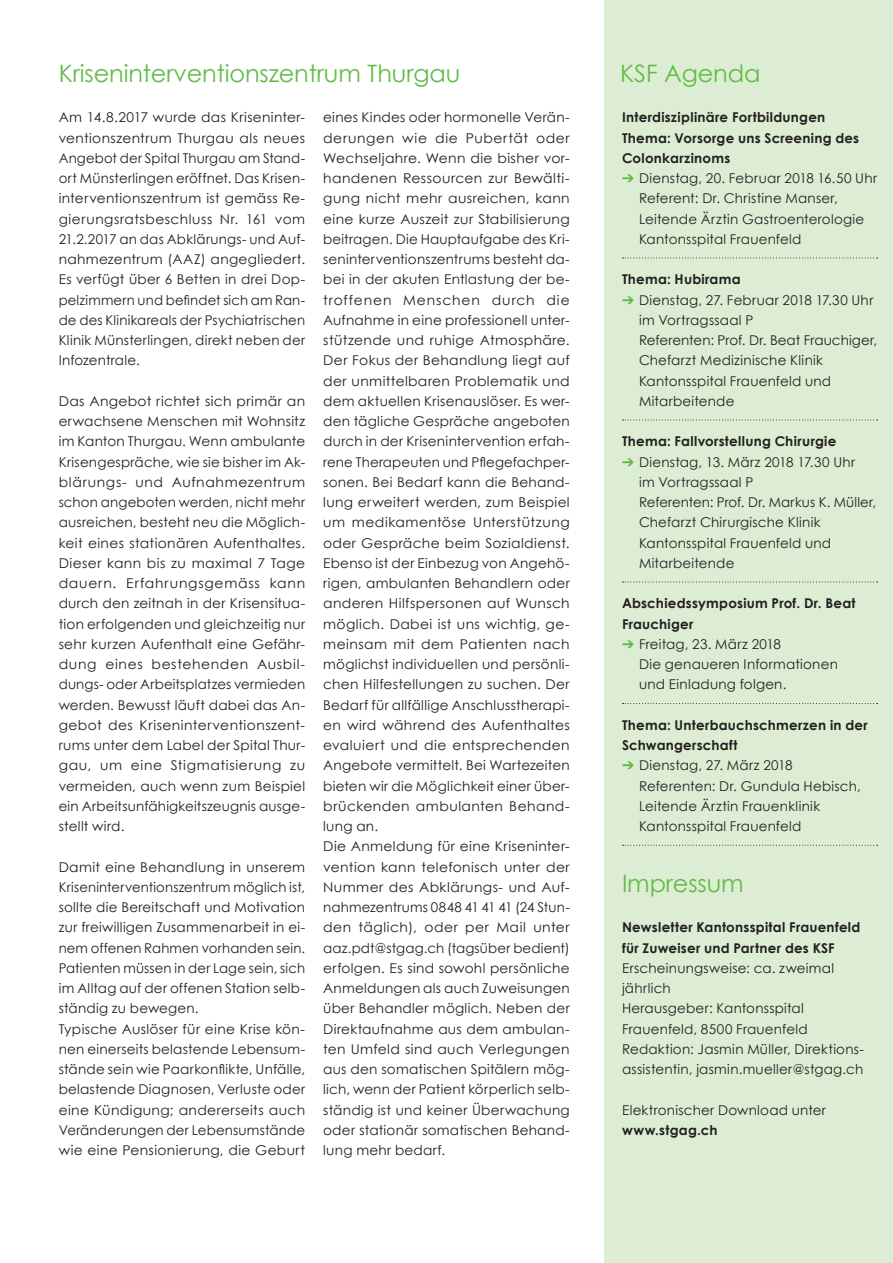
<style>
.page{position:relative;width:893px;height:1263px;background:#fff}
.page>*{position:absolute;margin:0;border:0;box-sizing:border-box;transform-origin:0 0}
.t1{font:24px "Century Gothic";letter-spacing:-.005em;color:#60bb46}
.t2{font:13.5px/20.2px "Century Gothic";letter-spacing:.02em;color:#231f20}
.t3{font:700 13.5px/20.2px "Century Gothic";letter-spacing:.015em;color:#231f20}
.s1{color:#60bb46}
</style>
<div class="page">
<div style="left:605px;top:0;width:288px;height:1263px;background:#ddedd4"></div>
<svg style="left:622px;top:257px;width:256px;height:1px"></svg>
<svg style="left:622px;top:419px;width:256px;height:1px"></svg>
<svg style="left:622px;top:581px;width:256px;height:1px"></svg>
<svg style="left:622px;top:703px;width:256px;height:1px"></svg>
<svg style="left:622px;top:845px;width:256px;height:1px"></svg>
<h1 class="t1" style="left:59px;top:59px;width:403px">Kriseninterventionszentrum Thurgau</h1>
<p class="t2" style="left:59px;top:107px;width:248px;text-align:justify">Am 14.8.2017 wurde das Kriseninter&shy;ventionszentrum Thurgau als neues Angebot der Spital Thurgau am Stand&shy;ort Münsterlingen eröffnet. Das Krisen&shy;interventionszentrum ist gemäss Re&shy;gierungsratsbeschluss Nr. 161 vom 21.2.2017 an das Abklärungs- und Auf&shy;nahmezentrum (AAZ) angegliedert.<br>Es verfügt über 6 Betten in drei Dop&shy;pelzimmern und befindet sich am Ran&shy;de des Klinikareals der Psychiatrischen Klinik Münsterlingen, direkt neben der Infozentrale.</p>
<p class="t2" style="left:59px;top:391px;width:248px;text-align:justify">Das Angebot richtet sich primär an erwachsene Menschen mit Wohnsitz im Kanton Thurgau. Wenn ambulante Krisengespräche, wie sie bisher im Ak&shy;blärungs- und Aufnahmezentrum schon angeboten werden, nicht mehr ausreichen, besteht neu die Möglich&shy;keit eines stationären Aufenthaltes.<br>Dieser kann bis zu maximal 7 Tage dauern. Erfahrungsgemäss kann durch den zeitnah in der Krisensitua&shy;tion erfolgenden und gleichzeitig nur sehr kurzen Aufenthalt eine Gefähr&shy;dung eines bestehenden Ausbil&shy;dungs- oder Arbeitsplatzes vermieden werden. Bewusst läuft dabei das An&shy;gebot des Kriseninterventionszent&shy;rums unter dem Label der Spital Thur&shy;gau, um eine Stigmatisierung zu vermeiden, auch wenn zum Beispiel ein Arbeitsunfähigkeitszeugnis ausge&shy;stellt wird.</p>
<p class="t2" style="left:59px;top:856px;width:248px">Damit eine Behandlung in unserem Kriseninterventionszentrum möglich ist, sollte die Bereitschaft und Motivation zur freiwilligen Zusammenarbeit in ei&shy;nem offenen Rahmen vorhanden sein.<br>Patienten müssen in der Lage sein, sich im Alltag auf der offenen Station selb&shy;ständig zu bewegen.<br>Typische Auslöser für eine Krise kön&shy;nen einerseits belastende Lebensum&shy;stände sein wie Paarkonflikte, Unfälle, belastende Diagnosen, Verluste oder eine Kündigung; andererseits auch Veränderungen der Lebensumstände wie eine Pensionierung, die Geburt</p>
<p class="t2" style="left:323px;top:107px;width:248px">eines Kindes oder hormonelle Verän&shy;derungen wie die Pubertät oder Wechseljahre. Wenn die bisher vor&shy;handenen Ressourcen zur Bewälti&shy;gung nicht mehr ausreichen, kann eine kurze Auszeit zur Stabilisierung beitragen. Die Hauptaufgabe des Kri&shy;seninterventionszentrums besteht da&shy;bei in der akuten Entlastung der be&shy;troffenen Menschen durch die Aufnahme in eine professionell unter&shy;stützende und ruhige Atmosphäre.<br>Der Fokus der Behandlung liegt auf der unmittelbaren Problematik und dem aktuellen Krisenauslöser. Es wer&shy;den tägliche Gespräche angeboten durch in der Krisenintervention erfah&shy;rene Therapeuten und Pflegefachper&shy;sonen. Bei Bedarf kann die Behand&shy;lung erweitert werden, zum Beispiel um medikamentöse Unterstützung oder Gespräche beim Sozialdienst.<br>Ebenso ist der Einbezug von Angehö&shy;rigen, ambulanten Behandlern oder anderen Hilfspersonen auf Wunsch möglich. Dabei ist uns wichtig, ge&shy;meinsam mit dem Patienten nach möglichst individuellen und persönli&shy;chen Hilfestellungen zu suchen. Der Bedarf für allfällige Anschlusstherapi&shy;en wird während des Aufenthaltes evaluiert und die entsprechenden Angebote vermittelt. Bei Wartezeiten bieten wir die Möglichkeit einer über&shy;brückenden ambulanten Behand&shy;lung an.<br>Die Anmeldung für eine Kriseninter&shy;vention kann telefonisch unter der Nummer des Abklärungs- und Auf&shy;nahmezentrums 0848 41 41 41 (24 Stun&shy;den täglich), oder per Mail unter aaz.pdt@stgag.ch (tagsüber bedient) erfolgen. Es sind sowohl persönliche Anmeldungen als auch Zuweisungen über Behandler möglich. Neben der Direktaufnahme aus dem ambulan&shy;ten Umfeld sind auch Verlegungen aus den somatischen Spitälern mög&shy;lich, wenn der Patient körperlich selb&shy;ständig ist und keiner Überwachung oder stationär somatischen Behand&shy;lung mehr bedarf.</p>
<h1 class="t1" style="left:620px;top:59px;width:142px">KSF Agenda</h1>
<p class="t3" style="left:622px;top:107px;width:239px">Interdisziplinäre Fortbildungen<br>Thema: Vorsorge uns Screening des<br>Colonkarzinoms</p>
<p class="t2" style="left:639px;top:168px;width:240px;text-indent:-17px"><span class="s1">➔</span> Dienstag, 20. Februar 2018 16.50 Uhr Referent: Dr. Christine Manser, Leitende Ärztin Gastroenterologie Kantonsspital Frauenfeld</p>
<p class="t3" style="left:622px;top:269px;width:120px">Thema: Hubirama</p>
<p class="t2" style="left:639px;top:289px;width:240px;text-indent:-17px"><span class="s1">➔</span> Dienstag, 27. Februar 2018 17.30 Uhr im Vortragssaal P<br>Referenten: Prof. Dr. Beat Frauchiger,<br>Chefarzt Medizinische Klinik<br>Kantonsspital Frauenfeld und<br>Mitarbeitende</p>
<p class="t3" style="left:622px;top:431px;width:216px">Thema: Fallvorstellung Chirurgie</p>
<p class="t2" style="left:639px;top:451px;width:239px;text-indent:-17px"><span class="s1">➔</span> Dienstag, 13. März 2018 17.30 Uhr<br>im Vortragssaal P<br>Referenten: Prof. Dr. Markus K. Müller,<br>Chefarzt Chirurgische Klinik<br>Kantonsspital Frauenfeld und<br>Mitarbeitende</p>
<p class="t3" style="left:622px;top:593px;width:235px">Abschiedssymposium Prof. Dr. Beat<br>Frauchiger</p>
<p class="t2" style="left:639px;top:634px;width:200px;text-indent:-17px"><span class="s1">➔</span> Freitag, 23. März 2018<br>Die genaueren Informationen und Einladung folgen.</p>
<p class="t3" style="left:622px;top:715px;width:247px">Thema: Unterbauchschmerzen in der<br>Schwangerschaft</p>
<p class="t2" style="left:639px;top:755px;width:223px;text-indent:-17px"><span class="s1">➔</span> Dienstag, 27. März 2018<br>Referenten: Dr. Gundula Hebisch,<br>Leitende Ärztin Frauenklinik<br>Kantonsspital Frauenfeld</p>
<h1 class="t1" style="left:622px;top:869px;width:123px">Impressum</h1>
<p class="t3" style="left:622px;top:917px;width:240px">Newsletter Kantonsspital Frauenfeld für Zuweiser und Partner des KSF</p>
<p class="t2" style="left:622px;top:958px;width:243px">Erscheinungsweise: ca. zweimal jährlich<br>Herausgeber: Kantonsspital<br>Frauenfeld, 8500 Frauenfeld<br>Redaktion: Jasmin Müller, Direktions&shy;assistentin, jasmin.mueller@stgag.ch</p>
<p class="t2" style="left:622px;top:1099px;width:205px">Elektronischer Download unter</p>
<p class="t3" style="left:622px;top:1120px;width:97px">www.stgag.ch</p>
</div>
